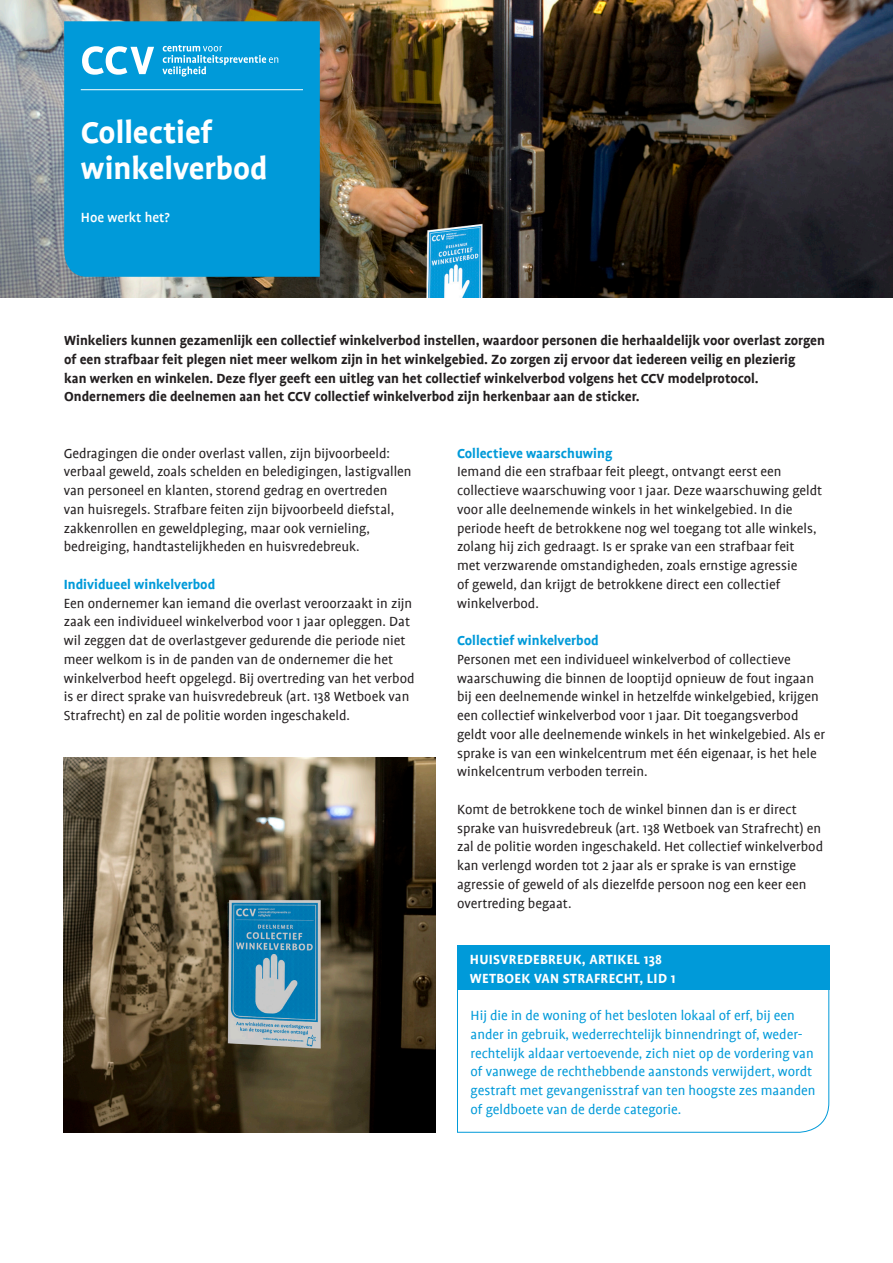
<style>
.page{position:relative;width:893px;height:1263px;background:#fff}
.page>*{position:absolute;margin:0;border:0;box-sizing:border-box;transform-origin:0 0}
.t1{font:700 34.5px "Profile";color:#fff}
.t2{font:15px/18.8px "Profile";color:#231f20}
.t3{font:700 15px/18.8px "Profile";color:#231f20}
.t4{font:15px/18.8px "Profile";color:#009ad9}
.t5{font:700 15px "Profile";color:#009ad9}
.CCV_kader_kopje{font:700 15px "Profile";letter-spacing:.02em;color:#fff}
.t6{font:500 15px "Profile";color:#fff}
</style>
<div class="page">
<img style="left:0;top:0;width:893px;height:298px">
<div style="left:64px;top:21px;width:256px;height:256px;background:#009ad9"></div>
<svg style="left:82px;top:46px;width:72px;height:29px"></svg>
<svg style="left:162px;top:45px;width:116px;height:32px;background:#2cabdf"></svg>
<hr style="left:81px;top:89px;width:222px;height:1px;background:#fff">
<svg style="left:457px;top:960px;width:373px;height:173px"></svg>
<div style="left:457px;top:945px;width:372px;height:45px;background:#009ad9"></div>
<img style="left:64px;top:758px;width:372px;height:375px">
<p class="t1" style="left:81px;top:114px;width:133px">Collectief</p>
<p class="t1" style="left:81px;top:150px;width:188px">winkelverbod</p>
<p class="t6" style="left:81px;top:209px;width:90px">Hoe werkt het?</p>
<p class="t3" style="left:64px;top:331px;width:762px">Winkeliers kunnen gezamenlijk een collectief winkelverbod instellen, waardoor personen die herhaaldelijk voor overlast zorgen of een strafbaar feit plegen niet meer welkom zijn in het winkelgebied. Zo zorgen zij ervoor dat iedereen veilig en plezierig</p>
<p class="t3" style="left:64px;top:368px;width:696px">kan werken en winkelen. Deze flyer geeft een uitleg van het collectief winkelverbod volgens het CCV modelprotocol.</p>
<p class="t3" style="left:64px;top:387px;width:577px">Ondernemers die deelnemen aan het CCV collectief winkelverbod zijn herkenbaar aan de sticker.</p>
<p class="t2" style="left:64px;top:444px;width:349px">Gedragingen die onder overlast vallen, zijn bijvoorbeeld: verbaal geweld, zoals schelden en beledigingen, lastigvallen van personeel en klanten, storend gedrag en overtreden van huisregels. Strafbare feiten zijn bijvoorbeeld diefstal, zakkenrollen en geweldpleging, maar ook vernieling, bedreiging, handtastelijkheden en huisvredebreuk.</p>
<p class="t5" style="left:64px;top:576px;width:153px">Individueel winkelverbod</p>
<p class="t2" style="left:64px;top:594px;width:352px">Een ondernemer kan iemand die overlast veroorzaakt in zijn zaak een individueel winkelverbod voor 1 jaar opleggen. Dat wil zeggen dat de overlastgever gedurende die periode niet meer welkom is in de panden van de ondernemer die het winkelverbod heeft opgelegd. Bij overtreding van het verbod is er direct sprake van huisvredebreuk (art. 138 Wetboek van Strafrecht) en zal de politie worden ingeschakeld.</p>
<p class="t5" style="left:457px;top:445px;width:157px">Collectieve waarschuwing</p>
<p class="t2" style="left:457px;top:462px;width:367px">Iemand die een strafbaar feit pleegt, ontvangt eerst een collectieve waarschuwing voor 1 jaar. Deze waarschuwing geldt voor alle deelnemende winkels in het winkelgebied. In die periode heeft de betrokkene nog wel toegang tot alle winkels, zolang hij zich gedraagt. Is er sprake van een strafbaar feit<br>met verzwarende omstandigheden, zoals ernstige agressie<br>of geweld, dan krijgt de betrokkene direct een collectief winkelverbod.</p>
<p class="t5" style="left:457px;top:632px;width:143px">Collectief winkelverbod</p>
<p class="t2" style="left:457px;top:650px;width:370px">Personen met een individueel winkelverbod of collectieve waarschuwing die binnen de looptijd opnieuw de fout ingaan bij een deelnemende winkel in hetzelfde winkelgebied, krijgen een collectief winkelverbod voor 1 jaar. Dit toegangsverbod geldt voor alle deelnemende winkels in het winkelgebied. Als er sprake is van een winkelcentrum met één eigenaar, is het hele winkelcentrum verboden terrein.</p>
<p class="t2" style="left:457px;top:800px;width:367px">Komt de betrokkene toch de winkel binnen dan is er direct sprake van huisvredebreuk (art. 138 Wetboek van Strafrecht) en zal de politie worden ingeschakeld. Het collectief winkelverbod kan verlengd worden tot 2 jaar als er sprake is van ernstige agressie of geweld of als diezelfde persoon nog een keer een overtreding begaat.</p>
<p class="CCV_kader_kopje" style="left:470px;top:951px;width:194px">HUISVREDEBREUK, ARTIKEL 138</p>
<p class="CCV_kader_kopje" style="left:470px;top:970px;width:207px">WETBOEK VAN STRAFRECHT, LID 1</p>
<p class="t4" style="left:471px;top:1006px;width:334px">Hij die in de woning of het besloten lokaal of erf, bij een ander in gebruik, wederrechtelijk binnendringt of, weder-</p>
<p class="t4" style="left:471px;top:1044px;width:347px">rechtelijk aldaar vertoevende, zich niet op de vordering van of vanwege de rechthebbende aanstonds verwijdert, wordt gestraft met gevangenisstraf van ten hoogste zes maanden of geldboete van de derde categorie.</p>
</div>
